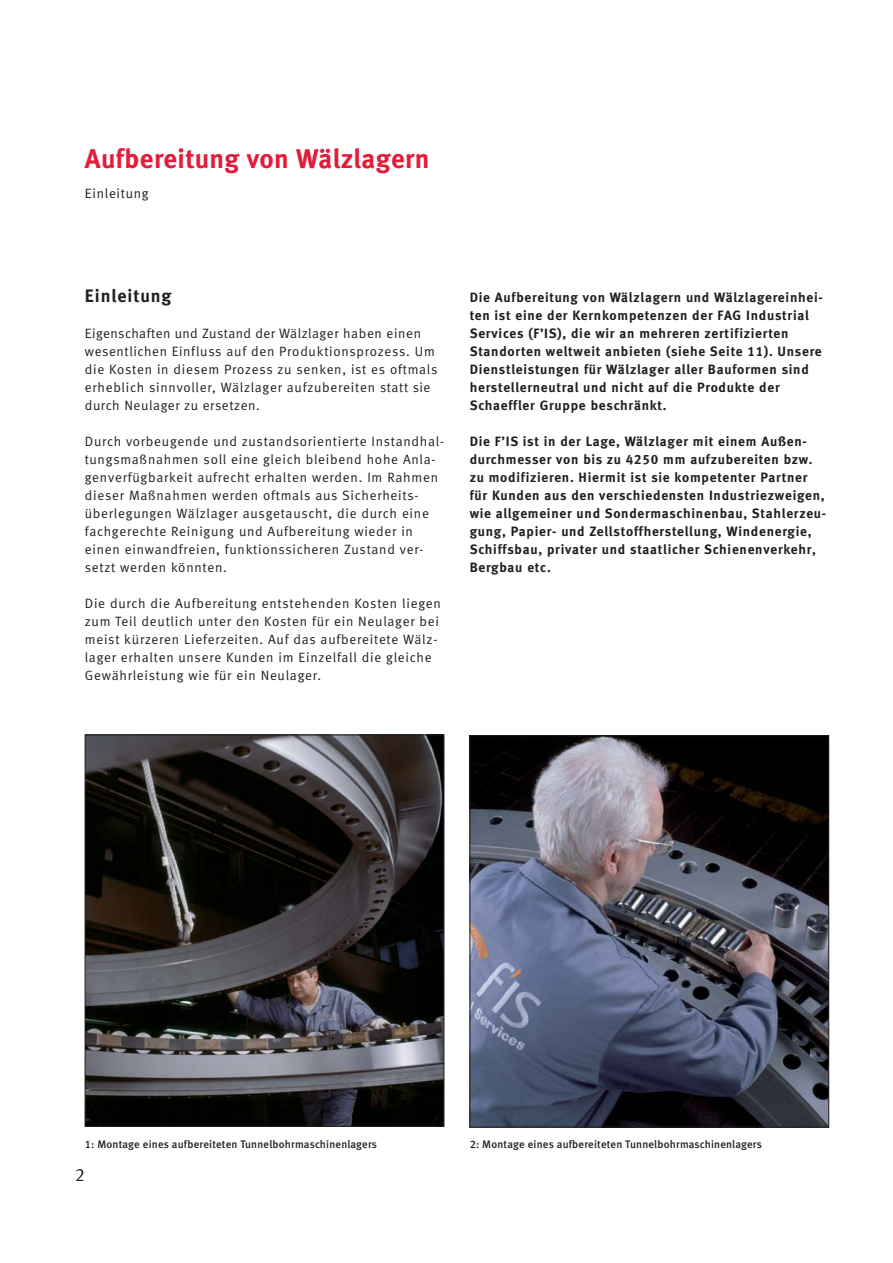
<style>
.page{position:relative;width:893px;height:1263px;background:#fff}
.page>*{position:absolute;margin:0;border:0;box-sizing:border-box;transform-origin:0 0}
.t1{font:27px "Meta Bold LF";letter-spacing:.015em;color:#e21d3c}
.t2{font:18px "Meta Bold LF";letter-spacing:.055em;color:#231f20}
.t3{font:18px "Meta Normal LF";color:#231f20}
.t4{font:13.5px/18px "Meta Normal LF";letter-spacing:.055em;color:#231f20}
.t5{font:13.5px/18px "Meta Bold LF";letter-spacing:.055em;color:#231f20}
.t6{font:10.95px "Meta Medium LF";letter-spacing:.015em;color:#231f20}
</style>
<div class="page">
<img style="left:87px;top:737px;width:355px;height:388px">
<div style="left:85px;top:735px;width:359px;height:392px;border:1px solid #231f20"></div>
<img style="left:472px;top:737px;width:355px;height:388px">
<div style="left:470px;top:735px;width:359px;height:392px;border:1px solid #231f20"></div>
<h1 class="t1" style="left:85px;top:148px;width:346px">Aufbereitung von Wälzlagern</h1>
<p class="t4" style="left:85px;top:186px;width:65px">Einleitung</p>
<h2 class="t2" style="left:85px;top:289px;width:88px">Einleitung</h2>
<p class="t4" style="left:85px;top:325px;width:354px">Eigenschaften und Zustand der Wälzlager haben einen wesentlichen Einfluss auf den Produktionsprozess. Um die Kosten in diesem Prozess zu senken, ist es oftmals erheblich sinnvoller, Wälzlager aufzubereiten statt sie durch Neulager zu ersetzen.</p>
<p class="t4" style="left:85px;top:433px;width:361px">Durch vorbeugende und zustandsorientierte Instandhal&shy;tungsmaßnahmen soll eine gleich bleibend hohe Anla&shy;genverfügbarkeit aufrecht erhalten werden. Im Rahmen dieser Maßnahmen werden oftmals aus Sicherheits&shy;überlegungen Wälzlager ausgetauscht, die durch eine fachgerechte Reinigung und Aufbereitung wieder in einen einwandfreien, funktionssicheren Zustand ver&shy;setzt werden könnten.</p>
<p class="t4" style="left:85px;top:595px;width:357px">Die durch die Aufbereitung entstehenden Kosten liegen zum Teil deutlich unter den Kosten für ein Neulager bei meist kürzeren Lieferzeiten. Auf das aufbereitete Wälz&shy;lager erhalten unsere Kunden im Einzelfall die gleiche Gewährleistung wie für ein Neulager.</p>
<p class="t5" style="left:470px;top:289px;width:355px">Die Aufbereitung von Wälzlagern und Wälzlagereinhei&shy;ten ist eine der Kernkompetenzen der FAG Industrial Services (F’IS), die wir an mehreren zertifizierten Standorten weltweit anbieten (siehe Seite 11). Unsere Dienstleistungen für Wälzlager aller Bauformen sind herstellerneutral und nicht auf die Produkte der Schaeffler Gruppe beschränkt.</p>
<p class="t5" style="left:470px;top:433px;width:358px">Die F’IS ist in der Lage, Wälzlager mit einem Außen&shy;durchmesser von bis zu 4250 mm aufzubereiten bzw. zu modifizieren. Hiermit ist sie kompetenter Partner für Kunden aus den verschiedensten Industriezweigen, wie allgemeiner und Sondermaschinenbau, Stahlerzeu&shy;gung, Papier- und Zellstoffherstellung, Windenergie, Schiffsbau, privater und staatlicher Schienenverkehr, Bergbau etc.</p>
<p class="t6" style="left:85px;top:1140px;width:294px">1: Montage eines aufbereiteten Tunnelbohrmaschinenlagers</p>
<p class="t6" style="left:470px;top:1140px;width:294px">2: Montage eines aufbereiteten Tunnelbohrmaschinenlagers</p>
<h2 class="t3" style="left:75px;top:1168px;width:12px">2</h2>
</div>
